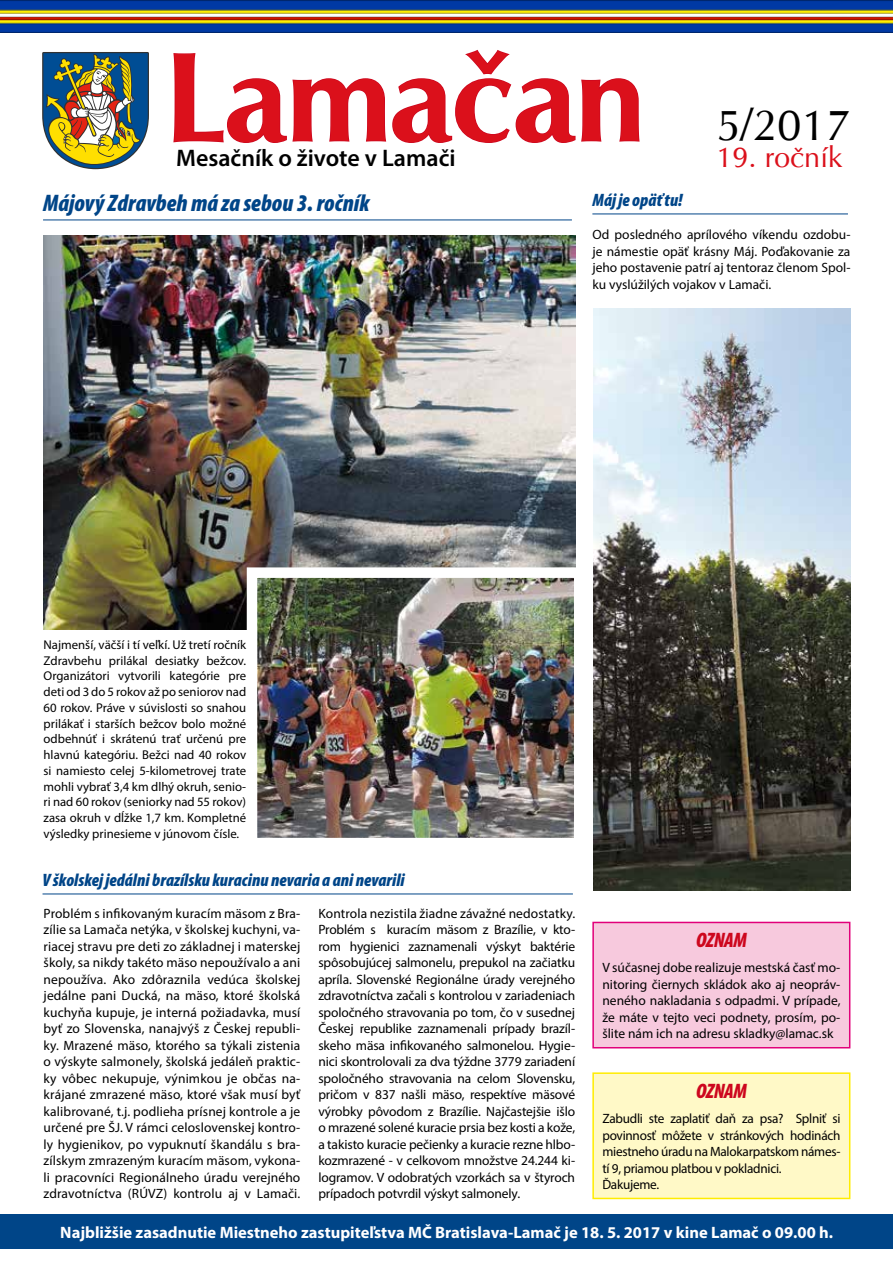
<style>
.page{position:relative;width:893px;height:1263px;background:#fff}
.page>*{position:absolute;margin:0;border:0;box-sizing:border-box;transform-origin:0 0}
.t1{font:700 126.45px "CG Omega";letter-spacing:-.01em;color:#db101b}
.t2{font:43.95px "CG Omega";color:#000}
.t3{font:29.1px "CG Omega";color:#db101b}
.t4{font:italic 900 condensed 24px "Myriad Pro";color:#004588}
.t5{font:600 24px "Myriad Pro";color:#000}
.t6{font:italic 900 condensed 21px "Myriad Pro";letter-spacing:-.02em;color:#cd071e}
.t7{font:italic 900 condensed 18px "Myriad Pro";color:#004588}
.t8{font:700 16.5px "Myriad Pro";color:#fff}
.t9{font:13.5px/16.5px "Myriad Pro";letter-spacing:-.01em;color:#000;text-align:justify}
.t10{font:12.75px/15.8px "Myriad Pro";color:#000;text-align:justify}
</style>
<div class="page">
<svg style="left:173px;top:49px;width:467px;height:94px"></svg>
<svg style="left:42px;top:52px;width:107px;height:118px"></svg>
<img style="left:0;top:0;width:23px;height:33px">
<img style="left:23px;top:0;width:61px;height:33px">
<img style="left:84px;top:0;width:79px;height:33px">
<img style="left:163px;top:0;width:55px;height:33px">
<img style="left:218px;top:0;width:54px;height:33px">
<img style="left:272px;top:0;width:74px;height:33px">
<img style="left:346px;top:0;width:37px;height:33px">
<img style="left:383px;top:0;width:42px;height:33px">
<img style="left:425px;top:0;width:60px;height:33px">
<img style="left:485px;top:0;width:80px;height:33px">
<img style="left:565px;top:0;width:55px;height:33px">
<img style="left:620px;top:0;width:54px;height:33px">
<img style="left:674px;top:0;width:74px;height:33px">
<img style="left:748px;top:0;width:72px;height:33px">
<img style="left:820px;top:0;width:73px;height:33px">
<hr style="left:43px;top:220px;width:529px;height:1px;background:#004588">
<div style="left:593px;top:1073px;width:257px;height:125px;background:#fff9c7"></div>
<div style="left:592px;top:1072px;width:258px;height:127px;border:2px solid #ffed00"></div>
<div style="left:593px;top:922px;width:257px;height:126px;background:#f7c9dd"></div>
<div style="left:592px;top:922px;width:258px;height:126px;border:2px solid #e2007a"></div>
<hr style="left:43px;top:893px;width:530px;height:1px;background:#004588">
<hr style="left:592px;top:214px;width:256px;height:1px;background:#004588">
<div style="left:0;top:1214px;width:893px;height:34px;background:#004588"></div>
<img style="left:593px;top:309px;width:257px;height:581px">
<img style="left:44px;top:235px;width:531px;height:395px">
<img style="left:241px;top:562px;width:335px;height:276px">
<h1 class="t1" style="left:163px;top:17px;width:483px">Lamačan</h1>
<h2 class="t2" style="left:716px;top:99px;width:135px">5/2017</h2>
<h3 class="t5" style="left:176px;top:143px;width:281px">Mesačník o živote v Lamači</h3>
<h3 class="t3" style="left:716px;top:140px;width:128px">19. ročník</h3>
<h3 class="t4" style="left:43px;top:190px;width:328px">Májový Zdravbeh má za sebou 3. ročník</h3>
<h3 class="t7" style="left:592px;top:191px;width:92px">Máj je opäť tu!</h3>
<p class="t9" style="left:592px;top:226px;width:260px">Od posledného aprílového víkendu ozdobu&shy;je námestie opäť krásny Máj. Poďakovanie za jeho postavenie patrí aj tentoraz členom Spol&shy;ku vyslúžilých vojakov v Lamači.</p>
<p class="t10" style="left:44px;top:636px;width:204px">Najmenší, väčší i tí veľkí. Už tretí ročník Zdravbehu prilákal desiatky bežcov.<br>Organizátori vytvorili kategórie pre deti od 3 do 5 rokov až po seniorov nad 60 rokov. Práve v súvislosti so snahou prilákať i starších bežcov bolo možné odbehnúť i skrátenú trať určenú pre hlavnú kategóriu. Bežci nad 40 rokov si namiesto celej 5-kilometrovej trate mohli vybrať 3,4 km dlhý okruh, senio&shy;ri nad 60 rokov (seniorky nad 55 rokov) zasa okruh v dĺžke 1,7 km. Kompletné výsledky prinesieme v júnovom čísle.</p>
<h3 class="t7" style="left:43px;top:871px;width:364px">V školskej jedálni brazílsku kuracinu nevaria a ani nevarili</h3>
<p class="t9" style="left:44px;top:904px;width:258px">Problém s infikovaným kuracím mäsom z Bra&shy;zílie sa Lamača netýka, v školskej kuchyni, va&shy;riacej stravu pre deti zo základnej i materskej školy, sa nikdy takéto mäso nepoužívalo a ani nepoužíva. Ako zdôraznila vedúca školskej jedálne pani Ducká, na mäso, ktoré školská kuchyňa kupuje, je interná požiadavka, musí byť zo Slovenska, nanajvýš z Českej republi&shy;ky. Mrazené mäso, ktorého sa týkali zistenia o výskyte salmonely, školská jedáleň praktic&shy;ky vôbec nekupuje, výnimkou je občas na&shy;krájané zmrazené mäso, ktoré však musí byť kalibrované, t.j. podlieha prísnej kontrole a je určené pre ŠJ. V rámci celoslovenskej kontro&shy;ly hygienikov, po vypuknutí škandálu s bra&shy;zílskym zmrazeným kuracím mäsom, vykona&shy;li pracovníci Regionálneho úradu verejného zdravotníctva (RÚVZ) kontrolu aj v Lamači.</p>
<p class="t9" style="left:318px;top:904px;width:258px">Kontrola nezistila žiadne závažné nedostatky.<br>Problém s kuracím mäsom z Brazílie, v kto&shy;rom hygienici zaznamenali výskyt baktérie spôsobujúcej salmonelu, prepukol na začiatku apríla. Slovenské Regionálne úrady verejného zdravotníctva začali s kontrolou v zariadeniach spoločného stravovania po tom, čo v susednej Českej republike zaznamenali prípady brazíl&shy;skeho mäsa infikovaného salmonelou. Hygie&shy;nici skontrolovali za dva týždne 3779 zariadení spoločného stravovania na celom Slovensku, pričom v 837 našli mäso, respektíve mäsové výrobky pôvodom z Brazílie. Najčastejšie išlo o mrazené solené kuracie prsia bez kosti a kože, a takisto kuracie pečienky a kuracie rezne hlbo&shy;kozmrazené - v celkovom množstve 24.244 ki&shy;logramov. V odobratých vzorkách sa v štyroch prípadoch potvrdil výskyt salmonely.</p>
<h3 class="t6" style="left:696px;top:929px;width:52px">OZNAM</h3>
<p class="t9" style="left:602px;top:959px;width:240px">V súčasnej dobe realizuje mestská časť mo&shy;nitoring čiernych skládok ako aj neopráv&shy;neného nakladania s odpadmi. V prípade, že máte v tejto veci podnety, prosím, po&shy;šlite nám ich na adresu skladky@lamac.sk</p>
<h3 class="t6" style="left:696px;top:1080px;width:52px">OZNAM</h3>
<p class="t9" style="left:602px;top:1110px;width:240px;text-align:left">Zabudli ste zaplatiť daň za psa? Splniť si povinnosť môžete v stránkových hodinách miestneho úradu na Malokarpatskom námes&shy;tí 9, priamou platbou v pokladnici.<br>Ďakujeme.</p>
<p class="t8" style="left:60px;top:1221px;width:774px">Najbližšie zasadnutie Miestneho zastupiteľstva MČ Bratislava-Lamač je 18. 5. 2017 v kine Lamač o 09.00 h.</p>
</div>
